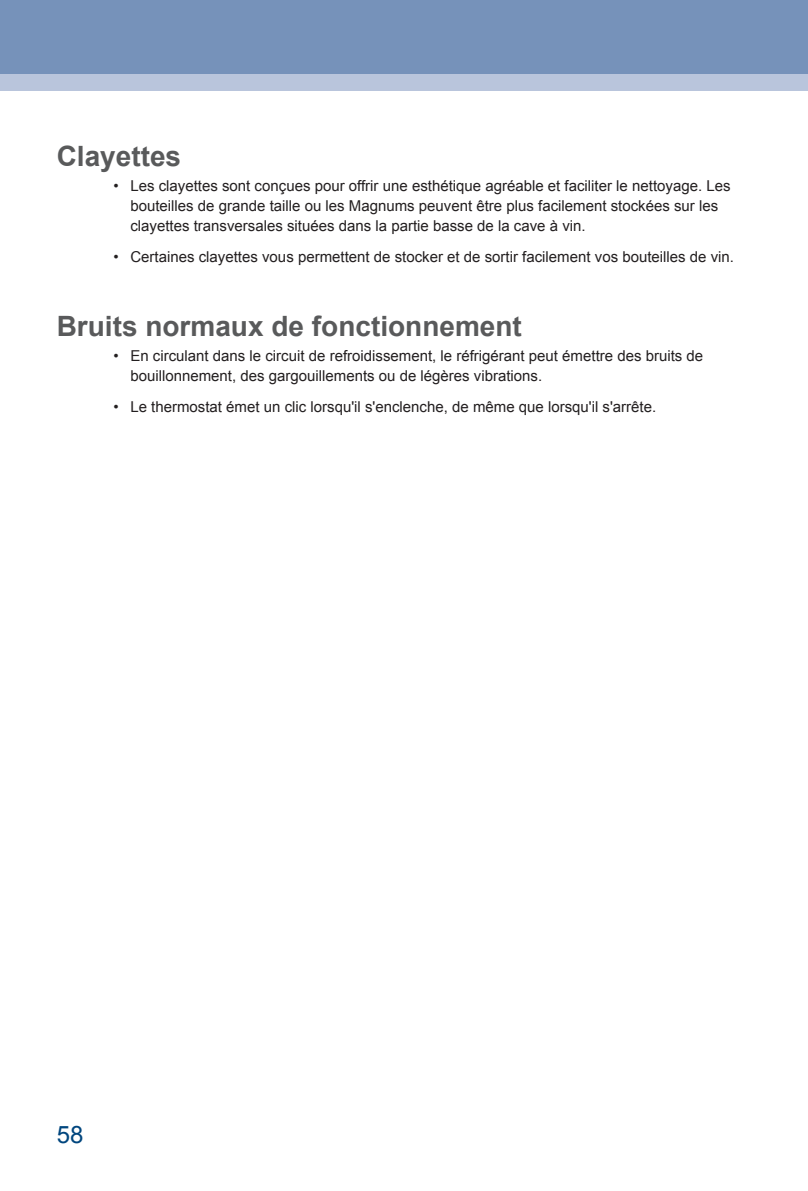
<style>
.page{position:relative;width:808px;height:1191px;background:#fff}
.page>*{position:absolute;margin:0;border:0;box-sizing:border-box;transform-origin:0 0}
.t1{font:700 28px "Arial";color:#595a5b}
.t2{font:24px "Arial";color:#00467e}
.t3{font:15px/20px "Arial";color:#231f20}
</style>
<div class="page">
<div style="left:0;top:0;width:808px;height:74px;background:#7692ba"></div>
<div style="left:0;top:74px;width:808px;height:17px;background:#b9c5dc"></div>
<h1 class="t1" style="left:57px;top:136px;width:126px">Clayettes</h1>
<p class="t3" style="left:130px;top:175px;width:602px;text-indent:-17px">• Les clayettes sont conçues pour offrir une esthétique agréable et faciliter le nettoyage. Les bouteilles de grande taille ou les Magnums peuvent être plus facilement stockées sur les clayettes transversales situées dans la partie basse de la cave à vin.</p>
<p class="t3" style="left:113px;top:247px;width:622px">• Certaines clayettes vous permettent de stocker et de sortir facilement vos bouteilles de vin.</p>
<h1 class="t1" style="left:57px;top:306px;width:467px">Bruits normaux de fonctionnement</h1>
<p class="t3" style="left:130px;top:345px;width:574px;text-indent:-17px">• En circulant dans le circuit de refroidissement, le réfrigérant peut émettre des bruits de bouillonnement, des gargouillements ou de légères vibrations.</p>
<p class="t3" style="left:113px;top:397px;width:544px">• Le thermostat émet un clic lorsqu'il s'enclenche, de même que lorsqu'il s'arrête.</p>
<h2 class="t2" style="left:57px;top:1118px;width:28px">58</h2>
</div>
